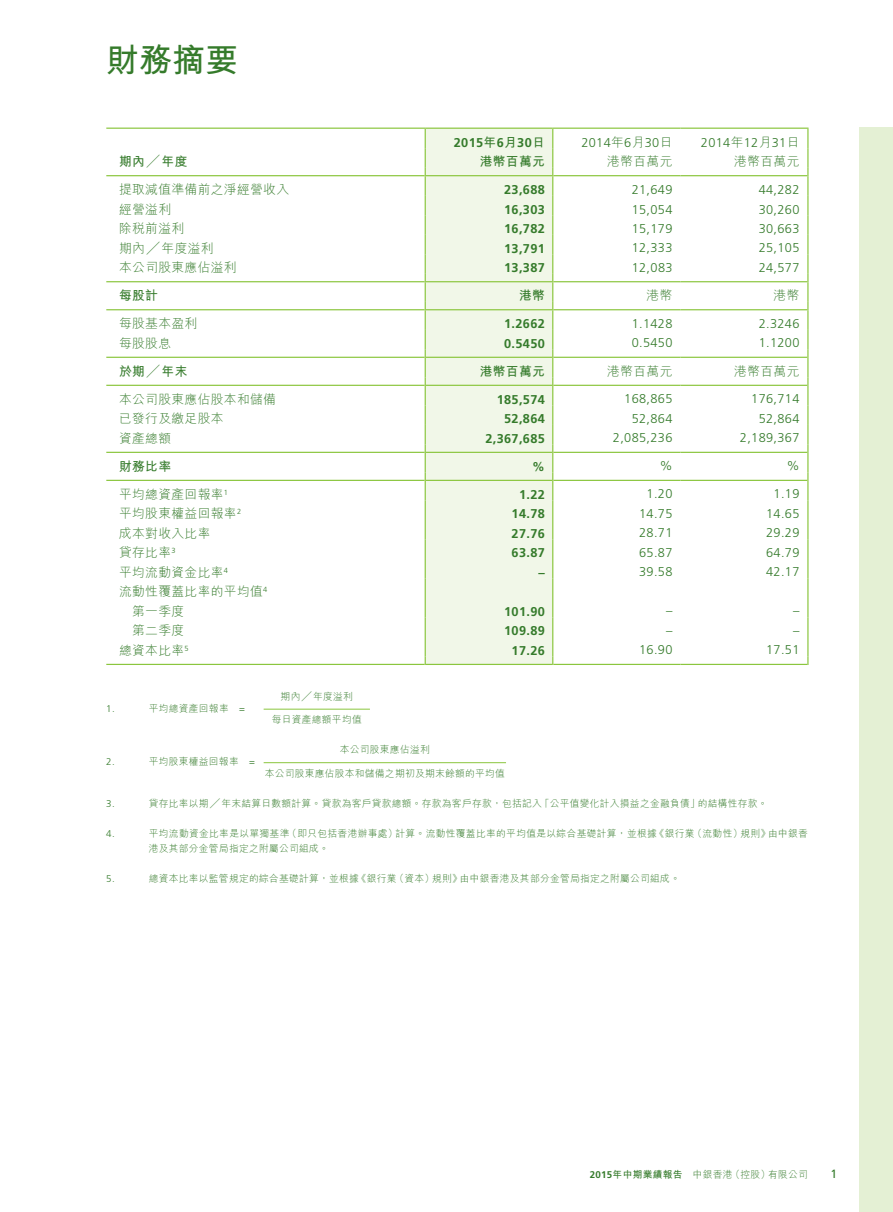
<style>
.page{position:relative;width:893px;height:1212px;background:#fff}
.page>*{position:absolute;margin:0;border:0;box-sizing:border-box;transform-origin:0 0}
.t1{font:700 33px "M Hei HK";color:#357b2b}
.t2{font:300 12.75px "Frutiger LT Std";letter-spacing:.03em;color:#357b2b}
.t3{font:300 12.75px/19.5px "M Hei HK";letter-spacing:.03em;color:#357b2b}
.t4{font:700 12.75px "Frutiger LT Std";letter-spacing:.03em;color:#357b2b}
.t5{font:700 12.75px "M Hei HK";letter-spacing:.03em;color:#357b2b}
.t6{font:12px "Frutiger LT Std";color:#357b2b}
.t7{font:300 9.75px/15px "M Hei HK";letter-spacing:.03em;color:#357b2b}
.t8{font:300 9.75px "Frutiger LT Std";color:#357b2b}
.s1{font-family:"M Hei HK"}
.s2{font-family:"Frutiger LT Std"}
.s3{font-family:"Frutiger LT Std";font-weight:700}
.s4{font-weight:700}
</style>
<div class="page">
<div style="left:859px;top:128px;width:34px;height:1084px;background:#e4f0d4"></div>
<div style="left:426px;top:129px;width:126px;height:535px;background:#f1f7e8"></div>
<hr style="left:106px;top:128px;width:319px;height:1px;background:#8bc63e">
<hr style="left:425px;top:128px;width:128px;height:1px;background:#8bc63e">
<hr style="left:553px;top:128px;width:127px;height:1px;background:#8bc63e">
<hr style="left:680px;top:128px;width:128px;height:1px;background:#8bc63e">
<svg style="left:425px;top:129px;width:1px;height:536px"></svg>
<svg style="left:552px;top:129px;width:1px;height:536px"></svg>
<svg style="left:807px;top:129px;width:1px;height:536px"></svg>
<hr style="left:106px;top:175px;width:319px;height:1px;background:#8bc63e">
<hr style="left:426px;top:175px;width:126px;height:1px;background:#8bc63e">
<hr style="left:553px;top:175px;width:127px;height:1px;background:#8bc63e">
<hr style="left:680px;top:175px;width:127px;height:1px;background:#8bc63e">
<hr style="left:106px;top:281px;width:319px;height:1px;background:#8bc63e">
<hr style="left:426px;top:281px;width:126px;height:1px;background:#8bc63e">
<hr style="left:553px;top:281px;width:127px;height:1px;background:#8bc63e">
<hr style="left:680px;top:281px;width:127px;height:1px;background:#8bc63e">
<hr style="left:106px;top:309px;width:319px;height:1px;background:#8bc63e">
<hr style="left:426px;top:309px;width:126px;height:1px;background:#8bc63e">
<hr style="left:553px;top:309px;width:127px;height:1px;background:#8bc63e">
<hr style="left:680px;top:309px;width:127px;height:1px;background:#8bc63e">
<hr style="left:106px;top:357px;width:319px;height:1px;background:#8bc63e">
<hr style="left:426px;top:357px;width:126px;height:1px;background:#8bc63e">
<hr style="left:553px;top:357px;width:127px;height:1px;background:#8bc63e">
<hr style="left:680px;top:357px;width:127px;height:1px;background:#8bc63e">
<hr style="left:106px;top:385px;width:319px;height:1px;background:#8bc63e">
<hr style="left:426px;top:385px;width:126px;height:1px;background:#8bc63e">
<hr style="left:553px;top:385px;width:127px;height:1px;background:#8bc63e">
<hr style="left:680px;top:385px;width:127px;height:1px;background:#8bc63e">
<hr style="left:106px;top:452px;width:319px;height:1px;background:#8bc63e">
<hr style="left:426px;top:452px;width:126px;height:1px;background:#8bc63e">
<hr style="left:553px;top:452px;width:127px;height:1px;background:#8bc63e">
<hr style="left:680px;top:452px;width:127px;height:1px;background:#8bc63e">
<hr style="left:106px;top:480px;width:319px;height:1px;background:#8bc63e">
<hr style="left:426px;top:480px;width:126px;height:1px;background:#8bc63e">
<hr style="left:553px;top:480px;width:127px;height:1px;background:#8bc63e">
<hr style="left:680px;top:480px;width:127px;height:1px;background:#8bc63e">
<hr style="left:106px;top:664px;width:319px;height:1px;background:#8bc63e">
<hr style="left:426px;top:664px;width:126px;height:1px;background:#8bc63e">
<hr style="left:553px;top:664px;width:127px;height:1px;background:#8bc63e">
<hr style="left:680px;top:664px;width:127px;height:1px;background:#8bc63e">
<hr style="left:264px;top:709px;width:106px;height:1px;background:#8bc63e">
<hr style="left:264px;top:762px;width:242px;height:1px;background:#8bc63e">
<h1 class="t1" style="left:106px;top:36px;width:133px">財務摘要</h1>
<h2 class="t4" style="left:454px;top:135px;width:93px">2015<span class="s1">年</span>6<span class="s1">月</span>30<span class="s1">日</span></h2>
<h2 class="t2" style="left:581px;top:135px;width:93px">2014<span class="s1">年</span>6<span class="s1">月</span>30<span class="s1">日</span></h2>
<h2 class="t2" style="left:701px;top:135px;width:100px">2014<span class="s1">年</span>12<span class="s1">月</span>31<span class="s1">日</span></h2>
<h2 class="t5" style="left:119px;top:152px;width:70px">期內╱年度</h2>
<h2 class="t5" style="left:480px;top:152px;width:67px">港幣百萬元</h2>
<h2 class="t3" style="left:607px;top:151px;width:67px">港幣百萬元</h2>
<h2 class="t3" style="left:734px;top:151px;width:67px">港幣百萬元</h2>
<h2 class="t3" style="left:119px;top:179px;width:172px">提取減值準備前之淨經營收入</h2>
<h2 class="t4" style="left:504px;top:182px;width:42px">23,688</h2>
<h2 class="t2" style="left:632px;top:183px;width:42px">21,649</h2>
<h2 class="t2" style="left:759px;top:183px;width:42px">44,282</h2>
<h2 class="t3" style="left:119px;top:199px;width:54px">經營溢利</h2>
<h2 class="t4" style="left:504px;top:202px;width:42px">16,303</h2>
<h2 class="t2" style="left:632px;top:202px;width:42px">15,054</h2>
<h2 class="t2" style="left:759px;top:202px;width:42px">30,260</h2>
<h2 class="t3" style="left:119px;top:218px;width:67px">除稅前溢利</h2>
<h2 class="t4" style="left:504px;top:221px;width:42px">16,782</h2>
<h2 class="t2" style="left:632px;top:221px;width:42px">15,179</h2>
<h2 class="t2" style="left:759px;top:221px;width:42px">30,663</h2>
<h2 class="t3" style="left:119px;top:238px;width:96px">期內╱年度溢利</h2>
<h2 class="t4" style="left:504px;top:241px;width:42px">13,791</h2>
<h2 class="t2" style="left:632px;top:240px;width:42px">12,333</h2>
<h2 class="t2" style="left:759px;top:240px;width:42px">25,105</h2>
<h2 class="t3" style="left:119px;top:257px;width:119px">本公司股東應佔溢利</h2>
<h2 class="t4" style="left:504px;top:260px;width:42px">13,387</h2>
<h2 class="t2" style="left:632px;top:260px;width:42px">12,083</h2>
<h2 class="t2" style="left:759px;top:260px;width:42px">24,577</h2>
<h2 class="t5" style="left:119px;top:286px;width:40px">每股計</h2>
<h2 class="t5" style="left:519px;top:286px;width:27px">港幣</h2>
<h2 class="t3" style="left:647px;top:285px;width:27px">港幣</h2>
<h2 class="t3" style="left:774px;top:285px;width:27px">港幣</h2>
<h2 class="t3" style="left:119px;top:313px;width:80px">每股基本盈利</h2>
<h2 class="t4" style="left:504px;top:316px;width:42px">1.2662</h2>
<h2 class="t2" style="left:632px;top:316px;width:42px">1.1428</h2>
<h2 class="t2" style="left:759px;top:316px;width:42px">2.3246</h2>
<h2 class="t3" style="left:119px;top:333px;width:54px">每股股息</h2>
<h2 class="t4" style="left:504px;top:336px;width:42px">0.5450</h2>
<h2 class="t2" style="left:632px;top:336px;width:42px">0.5450</h2>
<h2 class="t2" style="left:759px;top:336px;width:42px">1.1200</h2>
<h2 class="t5" style="left:119px;top:362px;width:70px">於期╱年末</h2>
<h2 class="t5" style="left:480px;top:362px;width:67px">港幣百萬元</h2>
<h2 class="t3" style="left:607px;top:361px;width:67px">港幣百萬元</h2>
<h2 class="t3" style="left:734px;top:361px;width:67px">港幣百萬元</h2>
<h2 class="t3" style="left:119px;top:389px;width:158px">本公司股東應佔股本和儲備</h2>
<h2 class="t4" style="left:497px;top:392px;width:50px">185,574</h2>
<h2 class="t2" style="left:624px;top:392px;width:50px">168,865</h2>
<h2 class="t2" style="left:751px;top:392px;width:50px">176,714</h2>
<h2 class="t3" style="left:119px;top:408px;width:106px">已發行及繳足股本</h2>
<h2 class="t4" style="left:504px;top:411px;width:42px">52,864</h2>
<h2 class="t2" style="left:632px;top:411px;width:42px">52,864</h2>
<h2 class="t2" style="left:759px;top:411px;width:42px">52,864</h2>
<h2 class="t3" style="left:119px;top:428px;width:54px">資產總額</h2>
<h2 class="t4" style="left:485px;top:431px;width:61px">2,367,685</h2>
<h2 class="t2" style="left:613px;top:431px;width:61px">2,085,236</h2>
<h2 class="t2" style="left:740px;top:431px;width:61px">2,189,367</h2>
<h2 class="t5" style="left:119px;top:457px;width:54px">財務比率</h2>
<h2 class="t4" style="left:532px;top:459px;width:14px">%</h2>
<h2 class="t2" style="left:660px;top:459px;width:14px">%</h2>
<h2 class="t2" style="left:787px;top:459px;width:14px">%</h2>
<h2 class="t3" style="left:119px;top:484px;width:110px">平均總資產回報率<sup>1</sup></h2>
<h2 class="t4" style="left:519px;top:487px;width:27px">1.22</h2>
<h2 class="t2" style="left:647px;top:487px;width:27px">1.20</h2>
<h2 class="t2" style="left:774px;top:487px;width:27px">1.19</h2>
<h2 class="t3" style="left:119px;top:503px;width:124px">平均股東權益回報率<sup>2</sup></h2>
<h2 class="t4" style="left:512px;top:506px;width:35px">14.78</h2>
<h2 class="t2" style="left:639px;top:506px;width:35px">14.75</h2>
<h2 class="t2" style="left:766px;top:506px;width:35px">14.65</h2>
<h2 class="t3" style="left:119px;top:523px;width:93px">成本對收入比率</h2>
<h2 class="t4" style="left:512px;top:526px;width:35px">27.76</h2>
<h2 class="t2" style="left:639px;top:526px;width:35px">28.71</h2>
<h2 class="t2" style="left:766px;top:526px;width:35px">29.29</h2>
<h2 class="t3" style="left:119px;top:542px;width:58px">貸存比率<sup>3</sup></h2>
<h2 class="t4" style="left:512px;top:545px;width:35px">63.87</h2>
<h2 class="t2" style="left:639px;top:545px;width:35px">65.87</h2>
<h2 class="t2" style="left:766px;top:545px;width:35px">64.79</h2>
<h2 class="t3" style="left:119px;top:562px;width:110px">平均流動資金比率<sup>4</sup></h2>
<h2 class="t4" style="left:538px;top:565px;width:8px">–</h2>
<h2 class="t2" style="left:639px;top:565px;width:35px">39.58</h2>
<h2 class="t2" style="left:766px;top:565px;width:35px">42.17</h2>
<h2 class="t3" style="left:132px;top:581px;width:137px;text-indent:-13px">流動性覆蓋比率的平均值<sup>4</sup>第一季度</h2>
<h2 class="t4" style="left:504px;top:604px;width:42px">101.90</h2>
<h2 class="t2" style="left:666px;top:604px;width:8px">–</h2>
<h2 class="t2" style="left:793px;top:604px;width:8px">–</h2>
<h2 class="t3" style="left:132px;top:620px;width:54px">第二季度</h2>
<h2 class="t4" style="left:504px;top:623px;width:42px">109.89</h2>
<h2 class="t2" style="left:666px;top:623px;width:8px">–</h2>
<h2 class="t2" style="left:793px;top:623px;width:8px">–</h2>
<h2 class="t3" style="left:119px;top:640px;width:71px">總資本比率<sup>5</sup></h2>
<h2 class="t4" style="left:512px;top:643px;width:35px">17.26</h2>
<h2 class="t2" style="left:639px;top:643px;width:35px">16.90</h2>
<h2 class="t2" style="left:766px;top:643px;width:35px">17.51</h2>
<p class="t8" style="left:106px;top:703px;width:10px">1.</p>
<p class="t7" style="left:149px;top:700px;width:98px">平均總資產回報率　<span class="s2">=</span></p>
<p class="t8" style="left:106px;top:756px;width:10px">2.</p>
<p class="t7" style="left:149px;top:754px;width:108px">平均股東權益回報率　<span class="s2">=</span></p>
<p class="t7" style="left:281px;top:688px;width:74px">期內╱年度溢利</p>
<p class="t7" style="left:272px;top:712px;width:91px">每日資產總額平均值</p>
<p class="t7" style="left:340px;top:742px;width:91px">本公司股東應佔溢利</p>
<p class="t7" style="left:265px;top:765px;width:242px">本公司股東應佔股本和儲備之期初及期末餘額的平均值</p>
<p class="t8" style="left:106px;top:798px;width:10px">3.</p>
<p class="t7" style="left:149px;top:795px;width:620px">貸存比率以期╱年末結算日數額計算。貸款為客戶貸款總額。存款為客戶存款，包括記入「公平值變化計入損益之金融負債」的結構性存款。</p>
<p class="t8" style="left:106px;top:828px;width:10px">4.</p>
<p class="t7" style="left:149px;top:825px;width:661px">平均流動資金比率是以單獨基準（即只包括香港辦事處）計算。流動性覆蓋比率的平均值是以綜合基礎計算，並根據《銀行業（流動性）規則》由中銀香港及其部分金管局指定之附屬公司組成。</p>
<p class="t8" style="left:106px;top:873px;width:10px">5.</p>
<p class="t7" style="left:149px;top:870px;width:533px">總資本比率以監管規定的綜合基礎計算，並根據《銀行業（資本）規則》由中銀香港及其部分金管局指定之附屬公司組成。</p>
<p class="t7" style="left:590px;top:1167px;width:220px"><span class="s3">2015</span><span class="s4">年中期業績報告</span> 中銀香港（控股）有限公司</p>
<p class="t6" style="left:831px;top:1167px;width:8px">1</p>
</div>
